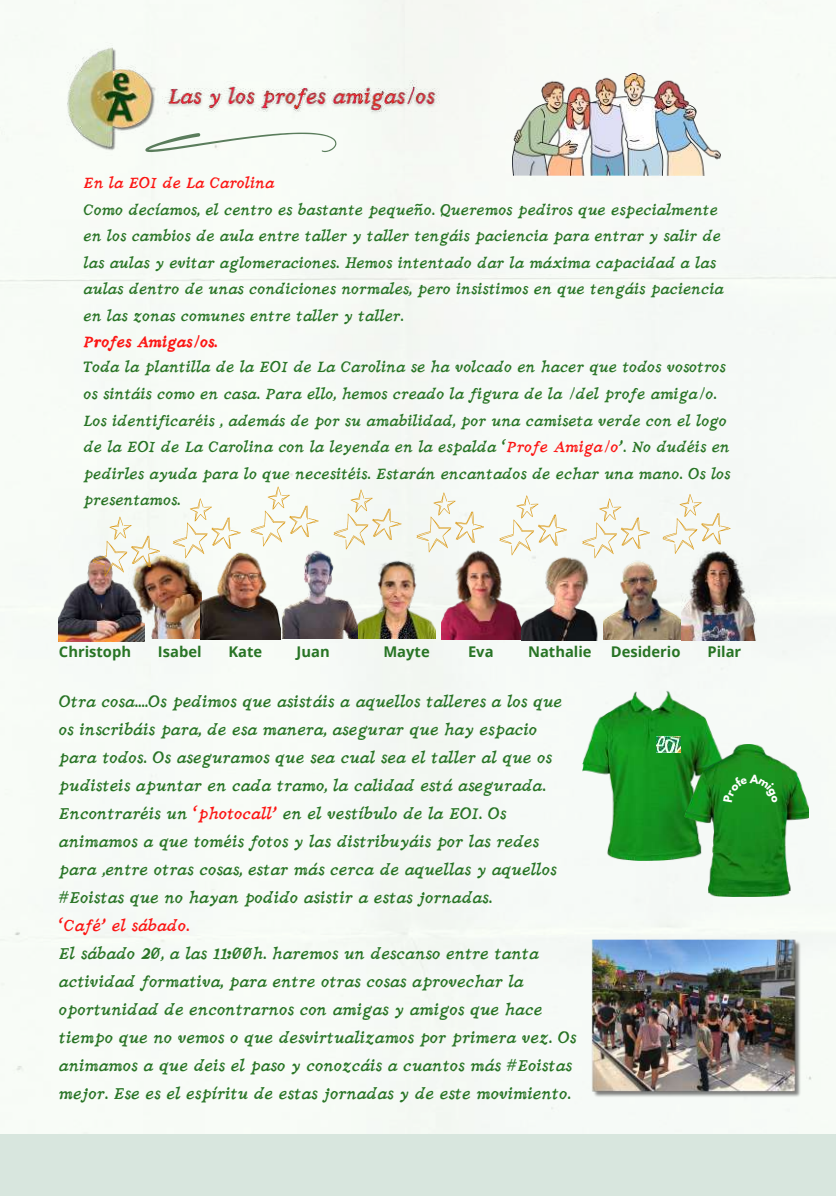
<style>
.page{position:relative;width:836px;height:1196px;background:#fff}
.page>*{position:absolute;margin:0;border:0;box-sizing:border-box;transform-origin:0 0}
.t1{font:17.6px/28px "NF Nadira Pro Regular";color:#287425}
.t2{font:17.6px "NF Nadira Pro Regular";color:#fc1614}
.t3{font:16.8px/26.6px "NF Nadira Pro Regular";color:#287425}
.t4{font:16.8px "NF Nadira Pro Regular";color:#fc1614}
.t5{font:16.8px "NF Nadira Pro Bold";color:#fc1614}
.t6{font:700 14.8px "Open Sans";color:#287425}
.s1{color:#fc1614}
</style>
<div class="page">
<div style="left:0;top:0;width:836px;height:1134px;background:#f6faf6"></div>
<img style="left:52px;top:42px;width:117px;height:117px">
<svg style="left:145px;top:133px;width:191px;height:19px"></svg>
<img style="left:59px;top:554px;width:85px;height:87px">
<img style="left:120px;top:554px;width:81px;height:84px">
<img style="left:280px;top:550px;width:86px;height:88px">
<img style="left:441px;top:549px;width:81px;height:90px">
<img style="left:522px;top:555px;width:91px;height:86px">
<img style="left:681px;top:550px;width:75px;height:90px">
<img style="left:604px;top:554px;width:76px;height:85px">
<img style="left:201px;top:549px;width:79px;height:90px">
<img style="left:359px;top:555px;width:76px;height:83px">
<img style="left:582px;top:688px;width:150px;height:173px">
<img style="left:656px;top:736px;width:24px;height:17px">
<img style="left:681px;top:744px;width:127px;height:152px">
<svg style="left:582px;top:498px;width:67px;height:60px"></svg>
<svg style="left:499px;top:495px;width:67px;height:60px"></svg>
<svg style="left:416px;top:492px;width:68px;height:60px"></svg>
<svg style="left:333px;top:489px;width:68px;height:60px"></svg>
<svg style="left:251px;top:486px;width:67px;height:60px"></svg>
<svg style="left:173px;top:498px;width:67px;height:60px"></svg>
<img style="left:92px;top:516px;width:68px;height:60px">
<svg style="left:662px;top:494px;width:68px;height:60px"></svg>
<div style="left:0;top:1134px;width:836px;height:61px;background:#d8e6de"></div>
<img style="left:513px;top:73px;width:207px;height:102px">
<img style="left:590px;top:939px;width:213px;height:159px">
<img style="left:163px;top:80px;width:279px;height:38px">
<div style="left:723px;top:773px;width:54px;height:30px;background:#18921f"></div>
<p class="t4" style="left:84px;top:173px;width:192px">En la EOI de La Carolina</p>
<p class="t3" style="left:84px;top:198px;width:641px">Como decíamos, el centro es bastante pequeño. Queremos pediros que especialmente en los cambios de aula entre taller y taller tengáis paciencia para entrar y salir de las aulas y evitar aglomeraciones. Hemos intentado dar la máxima capacidad a las aulas dentro de unas condiciones normales, pero insistimos en que tengáis paciencia en las zonas comunes entre taller y taller.</p>
<p class="t5" style="left:84px;top:332px;width:135px">Profes Amigas/os.</p>
<p class="t3" style="left:84px;top:356px;width:648px">Toda la plantilla de la EOI de La Carolina se ha volcado en hacer que todos vosotros os sintáis como en casa. Para ello, hemos creado la figura de la /del profe amiga/o.<br>Los identificaréis , además de por su amabilidad, por una camiseta verde con el logo de la EOI de La Carolina con la leyenda en la espalda “<span class="s1">Profe Amiga/o</span>”. No dudéis en pedirles ayuda para lo que necesitéis. Estarán encantados de echar una mano. Os los presentamos.</p>
<p class="t6" style="left:59px;top:641px;width:74px">Christoph</p>
<p class="t6" style="left:158px;top:641px;width:45px">Isabel</p>
<p class="t6" style="left:228px;top:641px;width:35px">Kate</p>
<p class="t6" style="left:296px;top:641px;width:35px">Juan</p>
<p class="t6" style="left:383px;top:641px;width:48px">Mayte</p>
<p class="t6" style="left:468px;top:641px;width:27px">Eva</p>
<p class="t6" style="left:528px;top:641px;width:65px">Nathalie</p>
<p class="t6" style="left:610px;top:641px;width:71px">Desiderio</p>
<p class="t6" style="left:707px;top:641px;width:35px">Pilar</p>
<p class="t1" style="left:59px;top:689px;width:505px">Otra cosa....Os pedimos que asistáis a aquellos talleres a los que os inscribáis para, de esa manera, asegurar que hay espacio para todos. Os aseguramos que sea cual sea el taller al que os pudisteis apuntar en cada tramo, la calidad está asegurada.<br>Encontraréis un <span class="s1">“photocall”</span> en el vestíbulo de la EOI. Os animamos a que toméis fotos y las distribuyáis por las redes para ,entre otras cosas, estar más cerca de aquellas y aquellos #Eoistas que no hayan podido asistir a estas jornadas.</p>
<p class="t2" style="left:59px;top:915px;width:132px">“Café” el sábado.</p>
<p class="t1" style="left:59px;top:941px;width:519px">El sábado 20, a las 11:00h. haremos un descanso entre tanta actividad formativa, para entre otras cosas aprovechar la oportunidad de encontrarnos con amigas y amigos que hace tiempo que no vemos o que desvirtualizamos por primera vez. Os animamos a que deis el paso y conozcáis a cuantos más #Eoistas mejor. Ese es el espíritu de estas jornadas y de este movimiento.</p>
</div>
